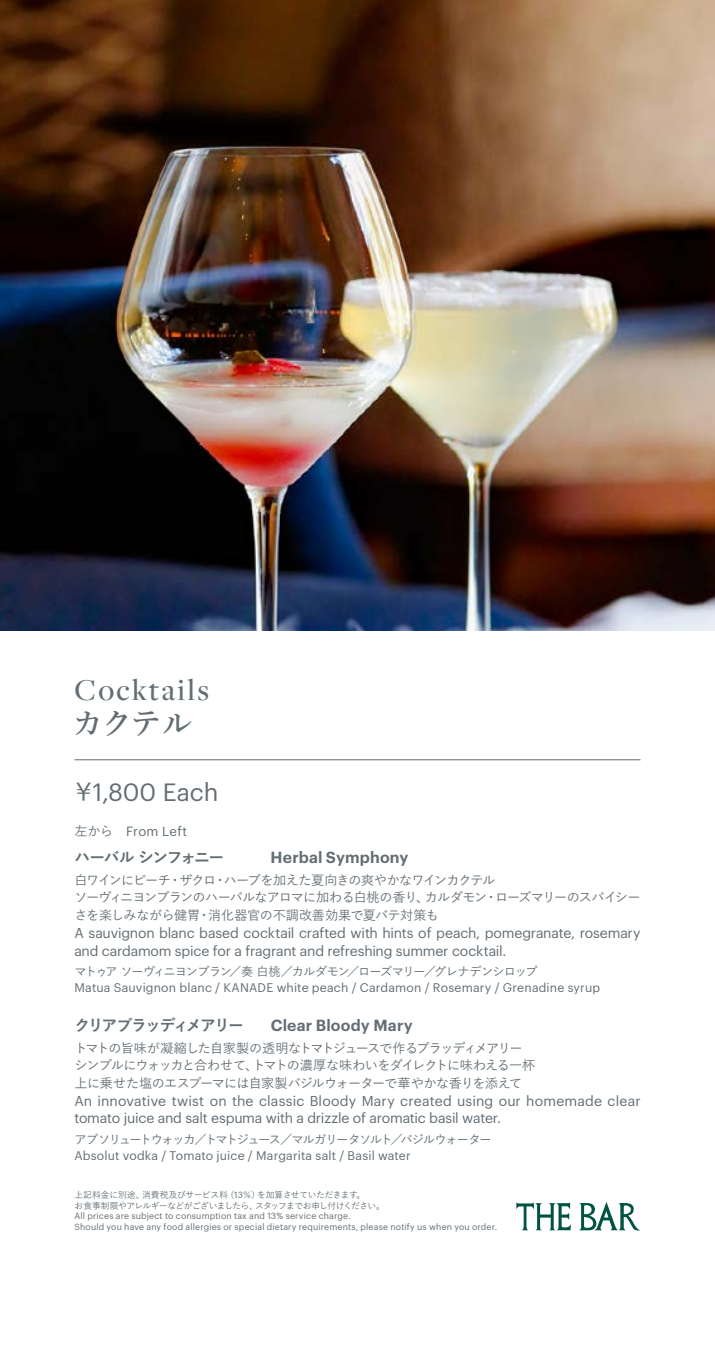
<style>
.page{position:relative;width:715px;height:1360px;background:#fff}
.page>*{position:absolute;margin:0;border:0;box-sizing:border-box;transform-origin:0 0}
.t1{font:500 31.5px "Freight Disp Pro";letter-spacing:.075em;color:#636d74}
.t2{font:600 31.5px "Yu Mincho";color:#636d74}
.t3{font:24.5px "Graphik Starwood";color:#636d74}
.t4{font:600 15.75px "Graphik Starwood";letter-spacing:.01em;color:#636d74}
.t5{font:700 15.75px "Yu Gothic";letter-spacing:-.115em;color:#636d74}
.t6{font:700 15.75px "Yu Gothic";letter-spacing:-.095em;color:#636d74}
.t7{font:14px/17.5px "Graphik Starwood";letter-spacing:-.01em;color:#636d74}
.t8{font:500 13.12px/17.5px "Yu Gothic";letter-spacing:-.06em;color:#636d74}
.t9{font:13.12px "Graphik Starwood";letter-spacing:.02em;color:#636d74}
.t10{font:500 13.12px "Yu Gothic";letter-spacing:-.04em;color:#636d74}
.t11{font:500 13.12px "Yu Gothic";letter-spacing:-.095em;color:#636d74}
.t12{font:12.25px "Graphik Starwood";letter-spacing:.015em;color:#636d74}
.t13{font:500 12.25px "Yu Gothic";letter-spacing:-.105em;color:#636d74}
.t14{font:500 12.25px "Yu Gothic";letter-spacing:-.045em;color:#636d74}
.t15{font:500 12.25px "Yu Gothic";letter-spacing:-.06em;color:#636d74}
.t16{font:500 12.25px "Yu Gothic";letter-spacing:-.07em;color:#636d74}
.t17{font:8.75px/10.5px "Graphik Starwood";letter-spacing:.02em;color:#636d74}
.t18{font:500 8.75px "Yu Gothic";letter-spacing:-.045em;color:#636d74}
.t19{font:500 8.75px "Yu Gothic";letter-spacing:-.08em;color:#636d74}
.t20{font:500 8.75px "Yu Gothic";color:#636d74}
.s1{font-family:"Yu Gothic";font-weight:500}
.s2{font-family:"Graphik Starwood";font-weight:400}
</style>
<div class="page">
<svg style="left:516px;top:1202px;width:54px;height:28px"></svg>
<svg style="left:579px;top:1202px;width:60px;height:28px"></svg>
<img style="left:0;top:0;width:714px;height:630px">
<hr style="left:74px;top:759px;width:566px;height:1px;background:#636d74">
<h1 class="t1" style="left:74px;top:668px;width:136px">Cocktails</h1>
<h1 class="t2" style="left:72px;top:705px;width:122px">カクテル</h1>
<h2 class="t3" style="left:71px;top:774px;width:149px"><span class="s1">￥</span>1,800 Each</h2>
<p class="t9" style="left:74px;top:821px;width:114px"><span class="s1">左から　</span>From Left</p>
<p class="t6" style="left:74px;top:848px;width:151px">ハーバルシンフォニー</p>
<p class="t4" style="left:270px;top:845px;width:139px">Herbal Symphony</p>
<p class="t8" style="left:224px;top:869px;width:273px">ハーブを加えた夏向きの爽やかなワインカクテル</p>
<p class="t11" style="left:74px;top:867px;width:98px">白ワインにピーチ</p>
<p class="t8" style="left:179px;top:869px;width:38px">ザクロ</p>
<p class="t8" style="left:168px;top:869px;width:15px">・</p>
<p class="t8" style="left:213px;top:869px;width:15px">・</p>
<p class="t8" style="left:208px;top:886px;width:232px;text-indent:-134px">ソーヴィニヨンブランのハーバルなアロマに加わる白桃の香り、消化器官の不調改善効果で夏バテ対策も</p>
<p class="t8" style="left:425px;top:886px;width:64px">カルダモン</p>
<p class="t8" style="left:495px;top:886px;width:147px">ローズマリーのスパイシー</p>
<p class="t8" style="left:484px;top:886px;width:15px">・</p>
<p class="t10" style="left:74px;top:902px;width:127px">さを楽しみながら健胃</p>
<p class="t7" style="left:74px;top:922px;width:567px">A sauvignon blanc based cocktail crafted with hints of peach, pomegranate, rosemary and cardamom spice for a fragrant and refreshing summer cocktail.</p>
<p class="t15" style="left:434px;top:960px;width:105px">グレナデンシロップ</p>
<p class="t8" style="left:197px;top:904px;width:15px">・</p>
<p class="t13" style="left:74px;top:960px;width:159px">マトゥアソーヴィニヨンブラン</p>
<p class="t12" style="left:74px;top:978px;width:527px">Matua Sauvignon blanc / KANADE white peach / Cardamon / Rosemary / Grenadine syrup</p>
<p class="t4" style="left:270px;top:1013px;width:143px">Clear Bloody Mary</p>
<p class="t14" style="left:229px;top:960px;width:122px">／奏白桃／カルダモン</p>
<p class="t13" style="left:347px;top:960px;width:80px">／ローズマリー</p>
<p class="t13" style="left:423px;top:960px;width:14px">／</p>
<p class="t5" style="left:74px;top:1016px;width:171px">クリアブラッディメアリー</p>
<p class="t8" style="left:252px;top:1037px;width:284px;text-indent:-178px">トマトの旨味が凝縮した自家製の透明なトマトジュースで作るブラッディメアリートマトの濃厚な味わいをダイレクトに味わえる一杯</p>
<p class="t8" style="left:74px;top:1054px;width:449px">シンプルにウォッカと合わせて、<br>上に乗せた塩のエスプーマには自家製バジルウォーターで華やかな香りを添えて</p>
<p class="t7" style="left:74px;top:1090px;width:567px">An innovative twist on the classic Bloody Mary created using our homemade clear tomato juice and salt espuma with a drizzle of aromatic basil water.</p>
<p class="t16" style="left:400px;top:1128px;width:93px">バジルウォーター</p>
<p class="t13" style="left:74px;top:1128px;width:319px">アブソリュートウォッカ／トマトジュース／マルガリータソルト</p>
<p class="t12" style="left:74px;top:1146px;width:337px">Absolut vodka / Tomato juice / Margarita salt / Basil water</p>
<p class="t13" style="left:390px;top:1128px;width:14px">／</p>
<p class="t18" style="left:225px;top:1186px;width:36px">（<span class="s2">13</span>％）</p>
<p class="t20" style="left:74px;top:1186px;width:72px">上記料金に別途、</p>
<p class="t18" style="left:142px;top:1186px;width:87px">消費税及びサービス料</p>
<p class="t18" style="left:257px;top:1186px;width:109px">を加算させていただきます。</p>
<p class="t18" style="left:74px;top:1197px;width:185px">お食事制限やアレルギーなどがございましたら、</p>
<p class="t17" style="left:74px;top:1209px;width:424px">All prices are subject to consumption tax and 13% service charge.<br>Should you have any food allergies or special dietary requirements, please notify us when you order.</p>
<p class="t19" style="left:255px;top:1197px;width:131px">スタッフまでお申し付けください。</p>
</div>
